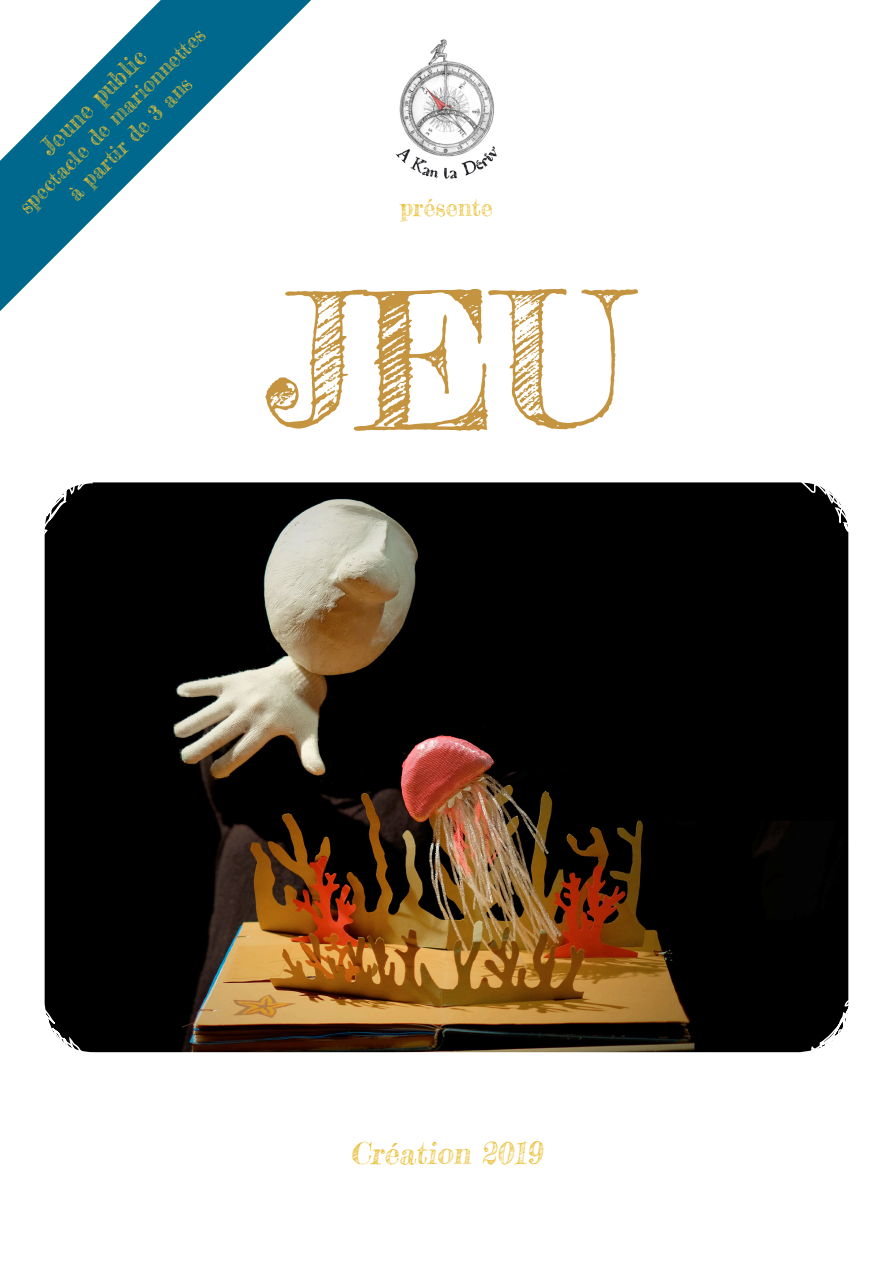
<style>
.page{position:relative;width:893px;height:1263px;background:#fff}
.page>*{position:absolute;margin:0;border:0;box-sizing:border-box;transform-origin:0 0}
.t1{font:184.5px "Frederickathe Great";color:#c49440}
.t2{font:30px "Frederickathe Great";color:#e9bf33}
.t3{font:24px "Frederickathe Great";color:#e9bf33}
.t4{font:21px/25.2px "Frederickathe Great";color:#e9bf33;text-align:center}
</style>
<div class="page">
<img style="left:396px;top:39px;width:101px;height:140px">
<svg style="left:0;top:0;width:311px;height:311px"></svg>
<img style="left:45px;top:482px;width:803px;height:570px">
<svg style="left:44px;top:482px;width:50px;height:58px"></svg>
<svg style="left:795px;top:482px;width:54px;height:110px"></svg>
<svg style="left:44px;top:1001px;width:45px;height:51px"></svg>
<svg style="left:793px;top:976px;width:56px;height:77px"></svg>
<p class="t4" style="left:14px;top:201px;width:255px;rotate:-45deg">spectacle de marionnettes à partir de 3 ans</p>
<p class="t3" style="left:34px;top:140px;width:140px;rotate:-45deg">Jeune public</p>
<p class="t3" style="left:400px;top:193px;width:94px">présente</p>
<h1 class="t1" style="left:266px;top:248px;width:362px">jeu</h1>
<h2 class="t2" style="left:351px;top:1135px;width:198px">Création 2019</h2>
</div>
